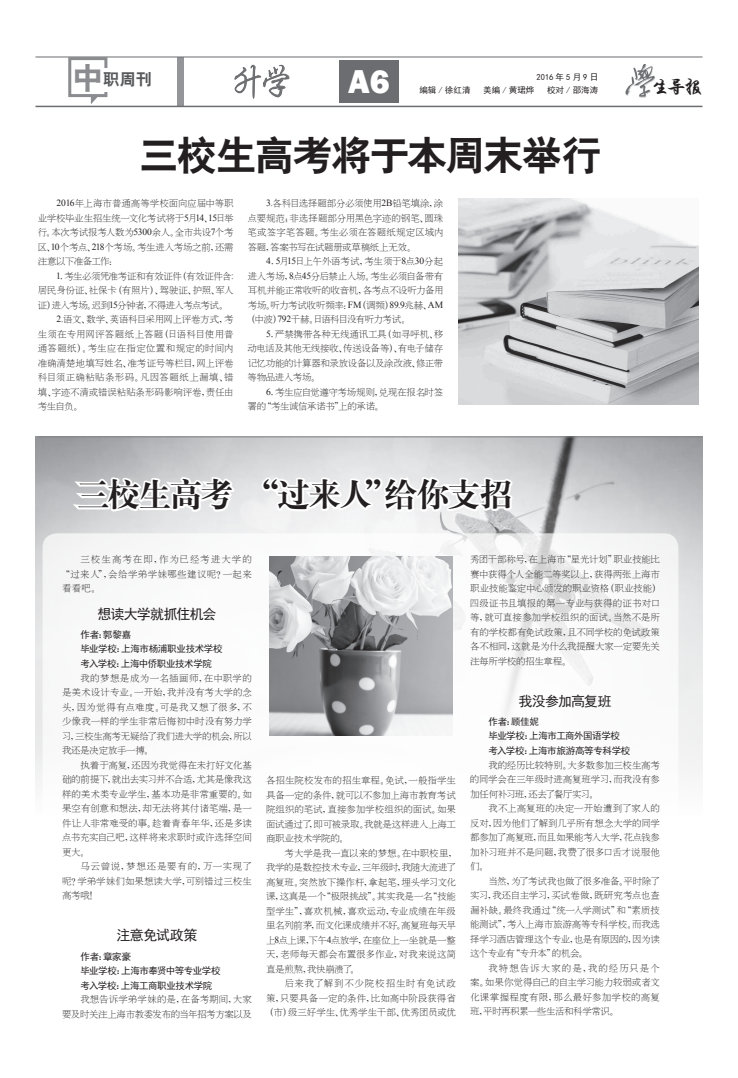
<style>
.page{position:relative;width:738px;height:1078px;background:#fff}
.page>*{position:absolute;margin:0;border:0;box-sizing:border-box;transform-origin:0 0}
.t1{font:40px "H Yb 2 gj";letter-spacing:-.045em;color:#231f20}
.t2{font:35px "H Yi 2 gj";color:#6c6d70}
.t3{font:800 34px "Franklin Gothic";color:#fff}
.t4{font:33px "H Ya 4 gj";letter-spacing:-.06em;color:#231f20}
.t5{font:18px "H Yi 4 gj";color:#231f20;scale:1.1 1}
.t6{font:16.2px "H Yb 2 gj";color:#57585a}
.t7{font:14px "Sim Hei";letter-spacing:-.055em;color:#231f20}
.t8{font:9.5px/14.5px "H Ya 2 gj";letter-spacing:-.025em;color:#231f20;text-align:justify}
.t9{font:9.5px/14.5px "Sim Hei";letter-spacing:-.04em;color:#231f20}
.t10{font:9.5px "H Ya 2 gj";letter-spacing:-.065em;color:#231f20}
.t11{font:9.5px "H Ya 2 gj";letter-spacing:-.05em;color:#231f20}
.t12{font:9.5px "H Ya 2 gj";letter-spacing:.015em;color:#231f20}
.t13{font:9.5px "H Ya 2 gj";letter-spacing:.03em;color:#231f20}
.t14{font:9.5px "H Ya 2 gj";letter-spacing:.035em;color:#231f20}
.t15{font:8.5px "Sim Hei";color:#231f20}
.t16{font:8.5px "Sim Hei";letter-spacing:.25em;color:#231f20}
.s1{font-size:30.6px;color:#8a8c8f}
.s2{font-family:"Times New Roman"}
</style>
<div class="page">
<div style="left:177px;top:57px;width:7px;height:49px;background:#939598"></div>
<svg style="left:234px;top:56px;width:56px;height:52px"></svg>
<img style="left:625px;top:65px;width:27px;height:33px">
<svg style="left:652px;top:66px;width:3px;height:16px"></svg>
<hr style="left:35px;top:57px;width:667px;height:1px;background:#6c6d70">
<hr style="left:35px;top:106px;width:667px;height:1px;background:#6c6d70">
<div style="left:339px;top:61px;width:59px;height:42px;background:#6c6d70"></div>
<svg style="left:67px;top:56px;width:42px;height:48px"></svg>
<div style="left:99px;top:68px;width:51px;height:23px;background:#fff"></div>
<img style="left:35px;top:437px;width:666px;height:346px">
<img style="left:458px;top:198px;width:239px;height:206px">
<hr style="left:38px;top:436px;width:664px;height:1px;background:#808285">
<svg style="left:68px;top:437px;width:170px;height:96px"></svg>
<svg style="left:259px;top:436px;width:255px;height:97px"></svg>
<div style="left:43px;top:533px;width:634px;height:482px;background:#fff;border-radius:14px"></div>
<img style="left:269px;top:556px;width:183px;height:179px">
<h3 class="t6" style="left:72px;top:71px;width:81px"><span class="s1">中</span>职周刊</h3>
<h3 class="t3" style="left:348px;top:60px;width:43px">A6</h3>
<h2 class="t2" style="left:229px;top:64px;width:67px">升学</h2>
<p class="t16" style="left:536px;top:73px;width:63px">2016年5月9日</p>
<p class="t15" style="left:419px;top:86px;width:52px">编辑 / 徐红清</p>
<p class="t15" style="left:483px;top:86px;width:52px">美编 / 黄珺烨</p>
<p class="t15" style="left:546px;top:86px;width:52px">校对 / 邵海涛</p>
<h3 class="t5" style="left:651px;top:78px;width:48px">生导报</h3>
<h1 class="t1" style="left:139px;top:135px;width:463px">三校生高考将于本周末举行</h1>
<p class="t8" style="left:38px;top:196px;width:197px;text-indent:19px"><span class="s2">2016</span>年上海市普通高等学校面向应届中等职业学校毕业生招生统一文化考试将于<span class="s2">5</span>月<span class="s2">14</span>、<span class="s2">15</span>日举行。本次考试报考人数为<span class="s2">5300</span>余人。全市共设<span class="s2">7</span>个考区、<span class="s2">10</span>个考点、<span class="s2">218</span>个考场。考生进入考场之前，还需注意以下准备工作：</p>
<p class="t11" style="left:56px;top:271px;width:179px"><span class="s2">1</span>．考生必须凭准考证和有效证件（有效证件含<span class="s2">:</span></p>
<p class="t8" style="left:38px;top:283px;width:197px">居民身份证、社保卡（有照片）、驾驶证、护照、军人</p>
<p class="t10" style="left:38px;top:300px;width:191px">证）进入考场。迟到<span class="s2">15</span>分钟者，不得进入考点考试。</p>
<p class="t8" style="left:56px;top:312px;width:179px"><span class="s2">2.</span>语文、数学、英语科目采用网上评卷方式，考</p>
<p class="t12" style="left:38px;top:329px;width:197px">生须在专用网评答题纸上答题（日语科目使用普</p>
<p class="t13" style="left:38px;top:343px;width:197px">通答题纸）。考生应在指定位置和规定的时间内</p>
<p class="t8" style="left:38px;top:355px;width:197px">准确清楚地填写姓名、准考证号等栏目，网上评卷</p>
<p class="t14" style="left:38px;top:372px;width:197px">科目须正确粘贴条形码。凡因答题纸上漏填、错</p>
<p class="t8" style="left:38px;top:384px;width:197px">填、字迹不清或错误粘贴条形码影响评卷，责任由</p>
<p class="t8" style="left:38px;top:399px;width:46px">考生自负。</p>
<p class="t8" style="left:247px;top:196px;width:197px;text-indent:18px"><span class="s2">3.</span>各科目选择题部分必须使用<span class="s2">2B</span>铅笔填涂，涂点要规范；非选择题部分用黑色字迹的钢笔、圆珠笔或签字笔答题。考生必须在答题纸规定区域内答题，答案书写在试题册或草稿纸上无效。</p>
<p class="t8" style="left:246px;top:254px;width:198px;text-indent:20px"><span class="s2">4</span>．<span class="s2">5</span>月<span class="s2">15</span>日上午外语考试，考生须于<span class="s2">8</span>点<span class="s2">30</span>分起进入考场，<span class="s2">8</span>点<span class="s2">45</span>分后禁止入场。考生必须自备带有耳机并能正常收听的收音机，各考点不设听力备用考场。听力考试收听频率：<span class="s2">FM</span>（调频）<span class="s2">89.9</span>兆赫、<span class="s2">AM</span>（中波）<span class="s2">792</span>千赫。日语科目没有听力考试。</p>
<p class="t8" style="left:247px;top:326px;width:197px;text-indent:18px"><span class="s2">5</span>．严禁携带各种无线通讯工具（如寻呼机、移动电话及其他无线接收、传送设备等）、有电子储存记忆功能的计算器和录放设备以及涂改液、修正带等物品进入考场。</p>
<p class="t8" style="left:247px;top:384px;width:197px;text-indent:18px"><span class="s2">6</span>．考生应自觉遵守考场规则，兑现在报名时签署的“考生诚信承诺书”上的承诺。</p>
<h3 class="t4" style="left:77px;top:477px;width:436px">三校生高考 “过来人”给你支招</h3>
<p class="t8" style="left:61px;top:552px;width:192px;text-indent:20px">三校生高考在即，作为已经考进大学的“过来人”，会给学弟学妹哪些建议呢？一起来看看吧。</p>
<h3 class="t7" style="left:97px;top:606px;width:121px">想读大学就抓住机会</h3>
<p class="t9" style="left:80px;top:627px;width:144px">作者：郭黎嘉<br>毕业学校：上海市杨浦职业技术学校考入学校：上海中侨职业技术学院</p>
<p class="t8" style="left:62px;top:670px;width:191px;text-indent:19px">我的梦想是成为一名插画师，在中职学的是美术设计专业。一开始，我并没有考大学的念头，因为觉得有点难度。可是我又想了很多，不少像我一样的学生非常后悔初中时没有努力学习，三校生高考无疑给了我们进大学的机会，所以我还是决定放手一搏。</p>
<p class="t8" style="left:62px;top:757px;width:191px;text-indent:18px">执着于高复，还因为我觉得在未打好文化基础的前提下，就出去实习并不合适，尤其是像我这样的美术类专业学生，基本功是非常重要的。如果空有创意和想法，却无法将其付诸笔端，是一件让人非常难受的事。趁着青春年华，还是多读点书充实自己吧，这样将来求职时或许选择空间更大。</p>
<p class="t8" style="left:62px;top:859px;width:191px;text-indent:18px">马云曾说，梦想还是要有的，万一实现了呢？学弟学妹们如果想读大学，可别错过三校生高考哦！</p>
<h3 class="t7" style="left:116px;top:928px;width:83px">注意免试政策</h3>
<p class="t9" style="left:80px;top:948px;width:141px">作者：章家豪<br>毕业学校：上海市奉贤中等专业学校考入学校：上海工商职业技术学院</p>
<p class="t8" style="left:62px;top:992px;width:191px;text-align:right">我想告诉学弟学妹的是，在备考期间，大家<br>要及时关注上海市教委发布的当年招考方案以及</p>
<p class="t8" style="left:266px;top:773px;width:191px">各招生院校发布的招生章程。免试，一般指学生具备一定的条件，就可以不参加上海市教育考试院组织的笔试，直接参加学校组织的面试。如果面试通过了，即可被录取。我就是这样进入上海工商职业技术学院的。</p>
<p class="t8" style="left:266px;top:845px;width:192px;text-align:left;text-indent:18px">考大学是我一直以来的梦想。在中职校里，我学的是数控技术专业，三年级时，我随大流进了高复班。突然放下操作杆，拿起笔，埋头学习文化课，这真是一个“极限挑战”。其实我是一名“技能型学生”，喜欢机械，喜欢运动，专业成绩在年级里名列前茅，而文化课成绩并不好。高复班每天早上<span class="s2">8</span>点上课，下午<span class="s2">4</span>点放学，在座位上一坐就是一整天，老师每天都会布置很多作业，对我来说这简直是煎熬，我快崩溃了。</p>
<p class="t8" style="left:265px;top:976px;width:192px;text-indent:20px">后来我了解到不少院校招生时有免试政策，只要具备一定的条件，比如高中阶段获得省（市）级三好学生、优秀学生干部、优秀团员或优</p>
<p class="t8" style="left:469px;top:552px;width:192px">秀团干部称号，在上海市“星光计划”职业技能比赛中获得个人全能二等奖以上，获得两张上海市职业技能鉴定中心颁发的职业资格（职业技能）四级证书且填报的第一专业与获得的证书对口等，就可直接参加学校组织的面试。当然不是所有的学校都有免试政策，且不同学校的免试政策各不相同，这就是为什么我提醒大家一定要先关注每所学校的招生章程。</p>
<h3 class="t7" style="left:518px;top:693px;width:94px">我没参加高复班</h3>
<p class="t9" style="left:488px;top:714px;width:143px">作者：顾佳妮<br>毕业学校：上海市工商外国语学校考入学校：上海市旅游高等专科学校</p>
<p class="t8" style="left:469px;top:757px;width:191px;text-indent:18px">我的经历比较特别。大多数参加三校生高考的同学会在三年级时进高复班学习，而我没有参加任何补习班，还去了餐厅实习。</p>
<p class="t8" style="left:469px;top:801px;width:191px;text-indent:18px">我不上高复班的决定一开始遭到了家人的反对，因为他们了解到几乎所有想念大学的同学都参加了高复班，而且如果能考入大学，花点钱参加补习班并不是问题，我费了很多口舌才说服他们。</p>
<p class="t8" style="left:469px;top:873px;width:191px;text-indent:18px">当然，为了考试我也做了很多准备。平时除了实习，我还自主学习，买试卷做，既研究考点也查漏补缺。最终我通过“统一入学测试”和“素质技能测试”，考入上海市旅游高等专科学校。而我选择学习酒店管理这个专业，也是有原因的，因为读这个专业有“专升本”的机会。</p>
<p class="t8" style="left:469px;top:960px;width:191px;text-indent:18px">我特想告诉大家的是，我的经历只是个案。如果你觉得自己的自主学习能力较弱或者文化课掌握程度有限，那么最好参加学校的高复班，平时再积累一些生活和科学常识。</p>
</div>
